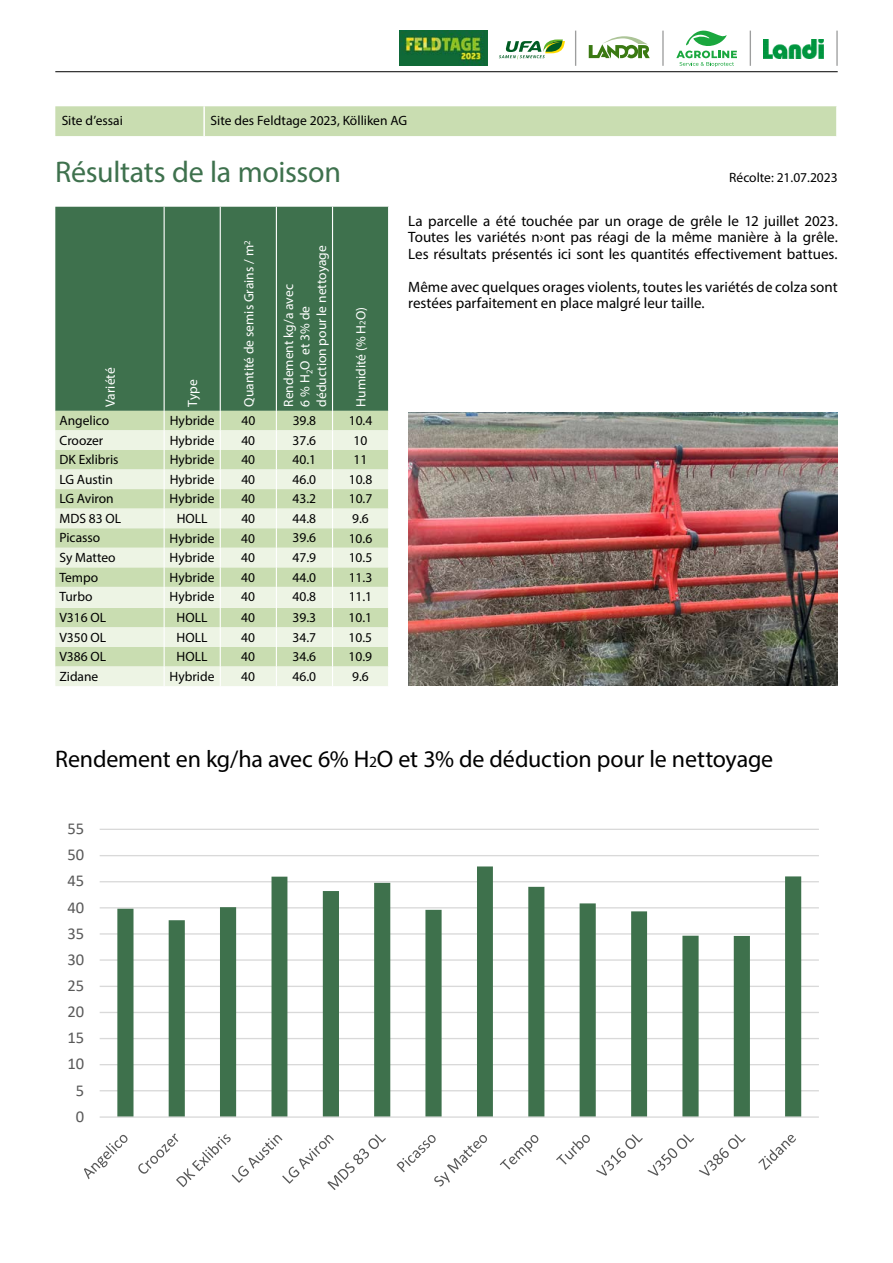
<style>
.page{position:relative;width:893px;height:1263px;background:#fff}
.page>*{position:absolute;margin:0;border:0;box-sizing:border-box;transform-origin:0 0}
.t1{font:30px "Myriad Pro";letter-spacing:-.01em;color:#3e714d}
.t2{font:24px "Myriad Pro";letter-spacing:-.005em;color:#000}
.t3{font:16.65px "Calibri";color:#595959}
.t4{font:15px/16.5px "Myriad Pro";color:#000;text-align:justify}
.t5{font:13.5px "Myriad Pro";color:#000}
.t6{font:13.5px/16.5px "Myriad Pro";color:#fff}
.t7{font:8.7px "Myriad Pro";color:#fff}
.s1{font-size:8.7px}
.s2{font-size:15.6px}
</style>
<div class="page">
<hr style="left:55px;top:71px;width:783px;height:1px;background:#000">
<img style="left:764px;top:39px;width:60px;height:19px">
<hr style="left:836px;top:31px;width:2px;height:35px;background:#9d9e9e">
<svg style="left:588px;top:36px;width:62px;height:23px"></svg>
<svg style="left:499px;top:40px;width:66px;height:19px"></svg>
<svg style="left:676px;top:31px;width:61px;height:36px"></svg>
<hr style="left:575px;top:31px;width:1px;height:35px;background:#9d9e9e">
<hr style="left:662px;top:31px;width:2px;height:35px;background:#9d9e9e">
<hr style="left:750px;top:31px;width:1px;height:35px;background:#9d9e9e">
<img style="left:400px;top:31px;width:87px;height:35px">
<div style="left:55px;top:106px;width:781px;height:30px;background:#c9ddb1"></div>
<hr style="left:203px;top:106px;width:2px;height:30px;background:#fff">
<div style="left:55px;top:207px;width:333px;height:204px;background:#3e714d"></div>
<div style="left:55px;top:411px;width:333px;height:19px;background:#c9ddb1"></div>
<svg style="left:55px;top:430px;width:333px;height:256px;background:#dde9cd"></svg>
<hr style="left:164px;top:207px;width:1px;height:204px;background:#fff">
<hr style="left:220px;top:207px;width:1px;height:204px;background:#fff">
<hr style="left:276px;top:207px;width:1px;height:204px;background:#fff">
<hr style="left:332px;top:207px;width:1px;height:204px;background:#fff">
<svg style="left:164px;top:411px;width:1px;height:275px"></svg>
<svg style="left:220px;top:411px;width:1px;height:275px"></svg>
<svg style="left:276px;top:411px;width:1px;height:275px"></svg>
<svg style="left:332px;top:411px;width:1px;height:275px"></svg>
<hr style="left:100px;top:1090px;width:719px;height:1px;background:#d9d9d9">
<hr style="left:100px;top:1064px;width:719px;height:1px;background:#d9d9d9">
<hr style="left:100px;top:1038px;width:719px;height:1px;background:#d9d9d9">
<hr style="left:100px;top:1012px;width:719px;height:1px;background:#d9d9d9">
<hr style="left:100px;top:986px;width:719px;height:1px;background:#d9d9d9">
<hr style="left:100px;top:959px;width:719px;height:2px;background:#d9d9d9">
<hr style="left:100px;top:933px;width:719px;height:1px;background:#d9d9d9">
<hr style="left:100px;top:907px;width:719px;height:1px;background:#d9d9d9">
<hr style="left:100px;top:881px;width:719px;height:1px;background:#d9d9d9">
<hr style="left:100px;top:855px;width:719px;height:1px;background:#d9d9d9">
<hr style="left:100px;top:829px;width:719px;height:1px;background:#d9d9d9">
<svg style="left:117px;top:866px;width:684px;height:250px"></svg>
<hr style="left:100px;top:1116px;width:719px;height:2px;background:#d9d9d9">
<svg style="left:84px;top:1135px;width:44px;height:44px"></svg>
<svg style="left:138px;top:1133px;width:248px;height:57px"></svg>
<svg style="left:397px;top:1135px;width:90px;height:51px"></svg>
<svg style="left:500px;top:1135px;width:38px;height:34px"></svg>
<svg style="left:556px;top:1135px;width:34px;height:29px"></svg>
<svg style="left:596px;top:1134px;width:149px;height:42px"></svg>
<svg style="left:758px;top:1135px;width:38px;height:35px"></svg>
<img style="left:408px;top:412px;width:430px;height:274px">
<p class="t5" style="left:62px;top:112px;width:63px">Site d’essai</p>
<p class="t5" style="left:211px;top:112px;width:198px">Site des Feldtage 2023, Kölliken AG</p>
<h1 class="t1" style="left:55px;top:154px;width:287px">Résultats de la moisson</h1>
<p class="t5" style="left:729px;top:169px;width:110px">Récolte: 21.07.2023</p>
<p class="t6" style="left:102px;top:407px;width:41px;rotate:-90deg">Variété</p>
<p class="t6" style="left:184px;top:407px;width:28px;rotate:-90deg">Type</p>
<p class="t6" style="left:240px;top:407px;width:168px;rotate:-90deg">Quantité de semis Grains / m<sup>2</sup></p>
<p class="t6" style="left:313px;top:407px;width:163px;rotate:-90deg">déduction pour le nettoyage</p>
<p class="t6" style="left:280px;top:407px;width:124px;rotate:-90deg">Rendement kg/a avec<br>6 % H O et 3% de</p>
<p class="t7" style="left:304px;top:374px;width:6px;rotate:-90deg">2</p>
<p class="t6" style="left:353px;top:407px;width:101px;rotate:-90deg">Humidité (% H<span class="s1">2</span>O)</p>
<p class="t5" style="left:60px;top:412px;width:51px">Angelico</p>
<p class="t5" style="left:170px;top:412px;width:46px">Hybride</p>
<p class="t5" style="left:241px;top:412px;width:15px">40</p>
<p class="t5" style="left:293px;top:412px;width:25px">39.8</p>
<p class="t5" style="left:349px;top:412px;width:25px">10.4</p>
<p class="t5" style="left:60px;top:432px;width:45px">Croozer</p>
<p class="t5" style="left:170px;top:432px;width:46px">Hybride</p>
<p class="t5" style="left:241px;top:432px;width:15px">40</p>
<p class="t5" style="left:293px;top:432px;width:25px">37.6</p>
<p class="t5" style="left:354px;top:432px;width:15px">10</p>
<p class="t5" style="left:60px;top:451px;width:61px">DK Exlibris</p>
<p class="t5" style="left:170px;top:451px;width:46px">Hybride</p>
<p class="t5" style="left:241px;top:451px;width:15px">40</p>
<p class="t5" style="left:293px;top:451px;width:25px">40.1</p>
<p class="t5" style="left:354px;top:451px;width:15px">11</p>
<p class="t5" style="left:60px;top:471px;width:55px">LG Austin</p>
<p class="t5" style="left:170px;top:471px;width:46px">Hybride</p>
<p class="t5" style="left:241px;top:471px;width:15px">40</p>
<p class="t5" style="left:293px;top:471px;width:25px">46.0</p>
<p class="t5" style="left:349px;top:471px;width:25px">10.8</p>
<p class="t5" style="left:60px;top:490px;width:56px">LG Aviron</p>
<p class="t5" style="left:170px;top:491px;width:46px">Hybride</p>
<p class="t5" style="left:241px;top:491px;width:15px">40</p>
<p class="t5" style="left:293px;top:490px;width:25px">43.2</p>
<p class="t5" style="left:349px;top:491px;width:25px">10.7</p>
<p class="t5" style="left:60px;top:510px;width:63px">MDS 83 OL</p>
<p class="t5" style="left:177px;top:510px;width:32px">HOLL</p>
<p class="t5" style="left:241px;top:510px;width:15px">40</p>
<p class="t5" style="left:293px;top:510px;width:25px">44.8</p>
<p class="t5" style="left:352px;top:510px;width:18px">9.6</p>
<p class="t5" style="left:59px;top:530px;width:42px">Picasso</p>
<p class="t5" style="left:170px;top:530px;width:46px">Hybride</p>
<p class="t5" style="left:241px;top:530px;width:15px">40</p>
<p class="t5" style="left:293px;top:530px;width:25px">39.6</p>
<p class="t5" style="left:349px;top:530px;width:25px">10.6</p>
<p class="t5" style="left:59px;top:549px;width:58px">Sy Matteo</p>
<p class="t5" style="left:170px;top:549px;width:46px">Hybride</p>
<p class="t5" style="left:241px;top:549px;width:15px">40</p>
<p class="t5" style="left:293px;top:549px;width:25px">47.9</p>
<p class="t5" style="left:349px;top:549px;width:25px">10.5</p>
<p class="t5" style="left:59px;top:569px;width:40px">Tempo</p>
<p class="t5" style="left:170px;top:569px;width:46px">Hybride</p>
<p class="t5" style="left:241px;top:569px;width:15px">40</p>
<p class="t5" style="left:293px;top:569px;width:25px">44.0</p>
<p class="t5" style="left:349px;top:569px;width:25px">11.3</p>
<p class="t5" style="left:59px;top:588px;width:35px">Turbo</p>
<p class="t5" style="left:170px;top:588px;width:46px">Hybride</p>
<p class="t5" style="left:241px;top:588px;width:15px">40</p>
<p class="t5" style="left:293px;top:588px;width:25px">40.8</p>
<p class="t5" style="left:349px;top:588px;width:25px">11.1</p>
<p class="t5" style="left:59px;top:609px;width:48px">V316 OL</p>
<p class="t5" style="left:177px;top:609px;width:32px">HOLL</p>
<p class="t5" style="left:241px;top:609px;width:15px">40</p>
<p class="t5" style="left:293px;top:609px;width:25px">39.3</p>
<p class="t5" style="left:349px;top:609px;width:25px">10.1</p>
<p class="t5" style="left:59px;top:629px;width:48px">V350 OL</p>
<p class="t5" style="left:177px;top:629px;width:32px">HOLL</p>
<p class="t5" style="left:241px;top:629px;width:15px">40</p>
<p class="t5" style="left:292px;top:629px;width:25px">34.7</p>
<p class="t5" style="left:349px;top:629px;width:25px">10.5</p>
<p class="t5" style="left:59px;top:648px;width:48px">V386 OL</p>
<p class="t5" style="left:177px;top:648px;width:32px">HOLL</p>
<p class="t5" style="left:241px;top:648px;width:15px">40</p>
<p class="t5" style="left:292px;top:648px;width:25px">34.6</p>
<p class="t5" style="left:349px;top:648px;width:25px">10.9</p>
<p class="t5" style="left:59px;top:668px;width:41px">Zidane</p>
<p class="t5" style="left:170px;top:668px;width:46px">Hybride</p>
<p class="t5" style="left:241px;top:668px;width:15px">40</p>
<p class="t5" style="left:292px;top:668px;width:25px">46.0</p>
<p class="t5" style="left:352px;top:668px;width:18px">9.6</p>
<p class="t4" style="left:408px;top:212px;width:431px">La parcelle a été touchée par un orage de grêle le 12 juillet 2023.<br>Toutes les variétés n›ont pas réagi de la même manière à la grêle.<br>Les résultats présentés ici sont les quantités effectivement battues.</p>
<p class="t4" style="left:408px;top:278px;width:431px">Même avec quelques orages violents, toutes les variétés de colza sont restées parfaitement en place malgré leur taille.</p>
<h2 class="t2" style="left:55px;top:744px;width:720px">Rendement en kg/ha avec 6% H<span class="s2">2</span>O et 3% de déduction pour le nettoyage</h2>
<p class="t3" style="left:67px;top:817px;width:18px">55</p>
<p class="t3" style="left:67px;top:843px;width:18px">50</p>
<p class="t3" style="left:67px;top:869px;width:18px">45</p>
<p class="t3" style="left:67px;top:895px;width:18px">40</p>
<p class="t3" style="left:67px;top:921px;width:18px">35</p>
<p class="t3" style="left:67px;top:948px;width:18px">30</p>
<p class="t3" style="left:67px;top:974px;width:18px">25</p>
<p class="t3" style="left:67px;top:1000px;width:18px">20</p>
<p class="t3" style="left:67px;top:1026px;width:18px">15</p>
<p class="t3" style="left:67px;top:1052px;width:18px">10</p>
<p class="t3" style="left:76px;top:1078px;width:10px">5</p>
<p class="t3" style="left:76px;top:1104px;width:10px">0</p>
</div>
